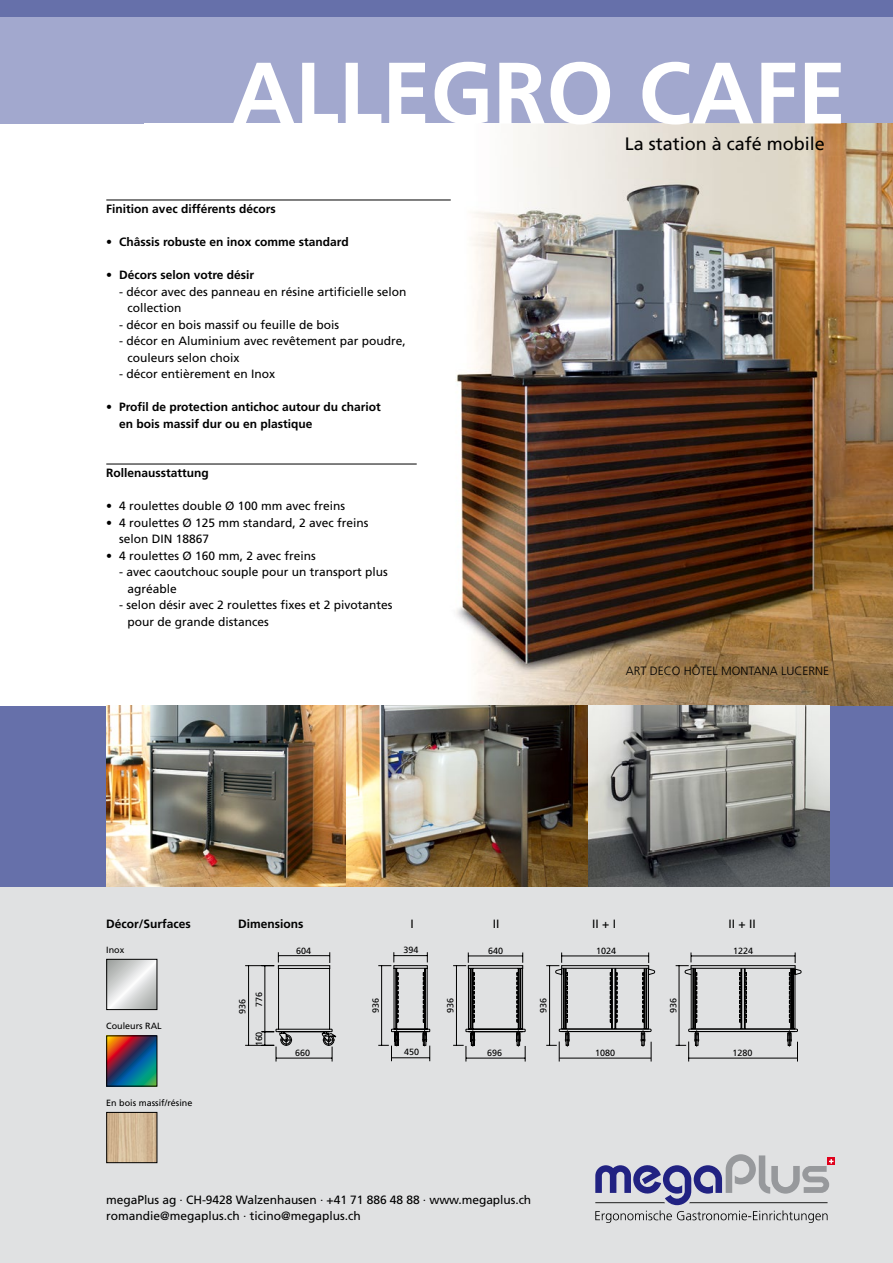
<style>
.page{position:relative;width:893px;height:1263px;background:#fff}
.page>*{position:absolute;margin:0;border:0;box-sizing:border-box;transform-origin:0 0}
.t1{font:700 87px "Frutiger LT Std";color:#fff}
.t2{font:18px "Frutiger LT Std";color:#000}
.t3{font:12px/16.5px "Frutiger LT Std";color:#000}
.t4{font:700 12px/16.5px "Frutiger LT Std";color:#000}
.t5{font:300 12px "Frutiger LT Std";color:#000}
.t6{font:9px/16.6px "Frutiger LT Std";color:#000}
</style>
<div class="page">
<div style="left:0;top:0;width:893px;height:123px;background:#a2a8ce"></div>
<div style="left:0;top:0;width:893px;height:17px;background:#6670aa"></div>
<div style="left:0;top:880px;width:893px;height:383px;background:#e0e1e2"></div>
<div style="left:0;top:706px;width:893px;height:181px;background:#6670aa"></div>
<svg style="left:833px;top:1158px;width:2px;height:7px"></svg>
<svg style="left:595px;top:1154px;width:238px;height:69px"></svg>
<img style="left:145px;top:123px;width:748px;height:583px">
<svg style="left:245px;top:965px;width:445px;height:97px"></svg>
<svg style="left:275px;top:952px;width:527px;height:109px"></svg>
<hr style="left:559px;top:1058px;width:92px;height:1px;background:#000">
<img style="left:106px;top:706px;width:723px;height:181px">
<svg style="left:108px;top:961px;width:47px;height:47px"></svg>
<div style="left:106px;top:959px;width:51px;height:51px;border:1px solid #000"></div>
<svg style="left:108px;top:1037px;width:47px;height:47px;background:#444d63"></svg>
<div style="left:106px;top:1035px;width:51px;height:51px;border:1px solid #000"></div>
<hr style="left:106px;top:200px;width:345px;height:1px;background:#000">
<hr style="left:106px;top:464px;width:311px;height:1px;background:#000">
<img style="left:108px;top:1114px;width:47px;height:47px">
<div style="left:106px;top:1112px;width:51px;height:51px;border:1px solid #000"></div>
<p class="t1" style="left:232px;top:42px;width:615px">ALLEGRO CAFE</p>
<p class="t4" style="left:106px;top:201px;width:171px">Finition avec différents décors</p>
<p class="t4" style="left:106px;top:234px;width:244px">• Châssis robuste en inox comme standard</p>
<p class="t4" style="left:106px;top:267px;width:149px">• Décors selon votre désir</p>
<p class="t3" style="left:128px;top:283px;width:280px;text-indent:-9px">- décor avec des panneau en résine artificielle selon collection</p>
<p class="t3" style="left:119px;top:316px;width:222px">- décor en bois massif ou feuille de bois</p>
<p class="t3" style="left:128px;top:333px;width:280px;text-indent:-9px">- décor en Aluminium avec revêtement par poudre, couleurs selon choix</p>
<p class="t3" style="left:119px;top:366px;width:158px">- décor entièrement en Inox</p>
<p class="t4" style="left:119px;top:399px;width:263px;text-indent:-13px">• Profil de protection antichoc autour du chariot en bois massif dur ou en plastique</p>
<p class="t4" style="left:106px;top:465px;width:104px">Rollenausstattung</p>
<p class="t3" style="left:106px;top:498px;width:240px">• 4 roulettes double Ø 100 mm avec freins</p>
<p class="t3" style="left:119px;top:514px;width:251px;text-indent:-13px">• 4 roulettes Ø 125 mm standard, 2 avec freins selon DIN 18867</p>
<p class="t3" style="left:106px;top:547px;width:211px">• 4 roulettes Ø 160 mm, 2 avec freins</p>
<p class="t3" style="left:128px;top:564px;width:262px;text-indent:-9px">- avec caoutchouc souple pour un transport plus agréable</p>
<p class="t3" style="left:128px;top:597px;width:266px;text-indent:-9px">- selon désir avec 2 roulettes fixes et 2 pivotantes pour de grande distances</p>
<p class="t2" style="left:625px;top:133px;width:202px">La station à café mobile</p>
<p class="t5" style="left:626px;top:664px;width:205px">ART DECO HÔTEL MONTANA LUCERNE</p>
<p class="t4" style="left:106px;top:915px;width:86px">Décor/Surfaces</p>
<p class="t6" style="left:106px;top:941px;width:19px">Inox</p>
<p class="t6" style="left:106px;top:1018px;width:57px">Couleurs RAL</p>
<p class="t6" style="left:106px;top:1094px;width:88px">En bois massif/résine</p>
<p class="t4" style="left:238px;top:915px;width:67px">Dimensions</p>
<p class="t3" style="left:410px;top:915px;width:5px">I</p>
<p class="t3" style="left:493px;top:915px;width:8px">II</p>
<p class="t3" style="left:592px;top:915px;width:25px">II + I</p>
<p class="t3" style="left:729px;top:915px;width:29px">II + II</p>
<p class="t6" style="left:234px;top:1007px;width:17px;text-indent:-7px;rotate:-90deg">936<br>776</p>
<p class="t6" style="left:251px;top:1046px;width:16px;rotate:-90deg">160</p>
<p class="t6" style="left:403px;top:942px;width:17px">394</p>
<p class="t6" style="left:296px;top:942px;width:17px">604</p>
<p class="t6" style="left:488px;top:942px;width:17px">640</p>
<p class="t6" style="left:596px;top:942px;width:22px">1024</p>
<p class="t6" style="left:733px;top:942px;width:22px">1224</p>
<p class="t6" style="left:367px;top:1013px;width:17px;rotate:-90deg">936</p>
<p class="t6" style="left:442px;top:1013px;width:17px;rotate:-90deg">936</p>
<p class="t6" style="left:535px;top:1013px;width:17px;rotate:-90deg">936</p>
<p class="t6" style="left:665px;top:1013px;width:17px;rotate:-90deg">936</p>
<p class="t6" style="left:404px;top:1044px;width:17px">450</p>
<p class="t6" style="left:295px;top:1044px;width:17px">660</p>
<p class="t6" style="left:487px;top:1044px;width:17px">696</p>
<p class="t6" style="left:595px;top:1044px;width:22px">1080</p>
<p class="t6" style="left:732px;top:1044px;width:22px">1280</p>
<p class="t3" style="left:106px;top:1191px;width:426px">megaPlus ag · CH-9428 Walzenhausen · +41 71 886 48 88 · www.megaplus.ch romandie@megaplus.ch · ticino@megaplus.ch</p>
</div>
